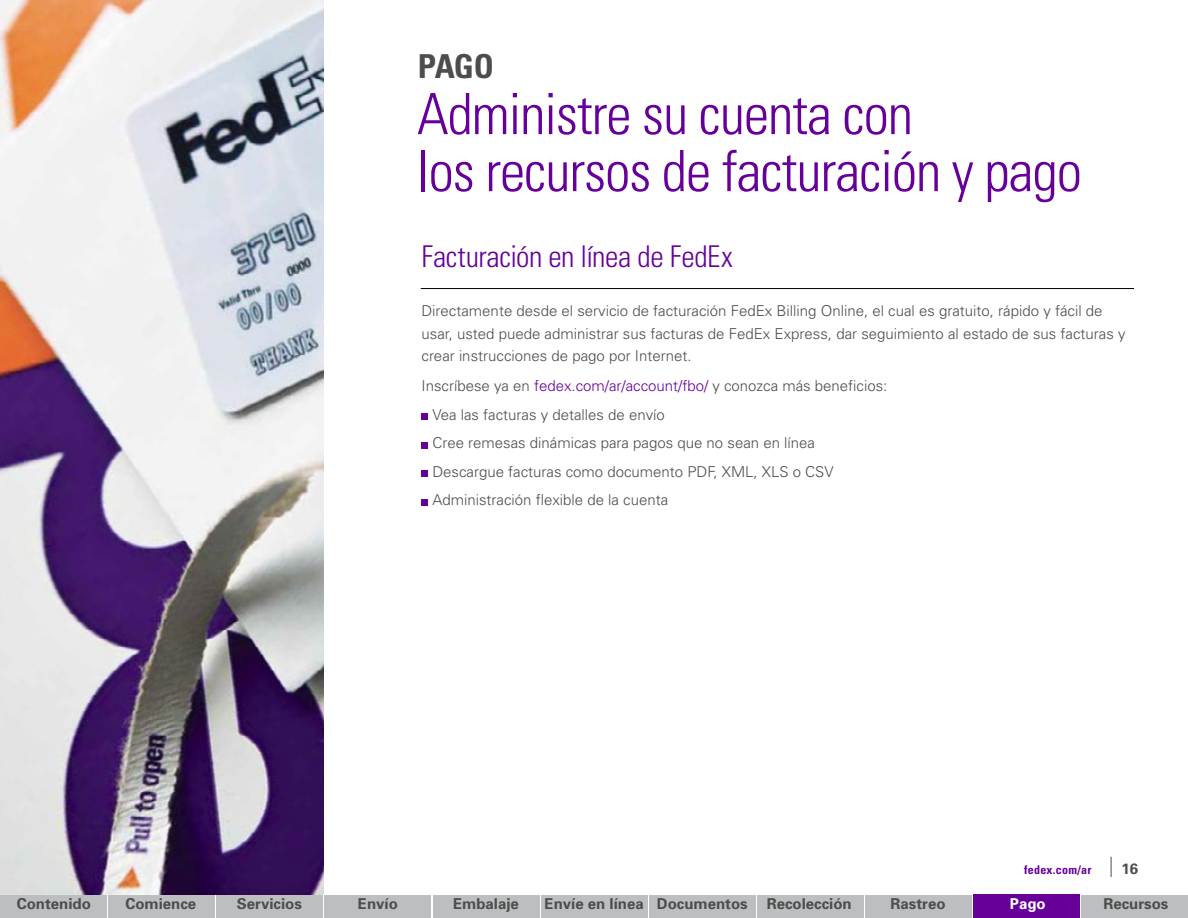
<style>
.page{position:relative;width:1188px;height:918px;background:#fff}
.page>*{position:absolute;margin:0;border:0;box-sizing:border-box;transform-origin:0 0}
.t1{font:300 condensed 57px/57px "Univers";letter-spacing:-.02em;color:#609}
.t2{font:700 condensed 33px "Univers";color:#4d4d4d}
.t3{font:300 condensed 30px "Univers";letter-spacing:-.015em;color:#609}
.t4{font:300 15px/28.7px "Univers";color:#4d4d4d}
.t5{font:700 15px "Univers";color:#4d4d4d}
.t6{font:700 15px "Univers";color:#fff}
.t7{font:700 condensed 12px "Univers";letter-spacing:.025em;color:#609}
.s1{color:#609}
</style>
<div class="page">
<div style="left:0;top:895px;width:107px;height:23px;background:#bcbec0"></div>
<div style="left:108px;top:895px;width:107px;height:23px;background:#bcbec0"></div>
<div style="left:216px;top:895px;width:107px;height:23px;background:#bcbec0"></div>
<div style="left:324px;top:895px;width:107px;height:23px;background:#bcbec0"></div>
<div style="left:433px;top:895px;width:107px;height:23px;background:#bcbec0"></div>
<div style="left:649px;top:895px;width:107px;height:23px;background:#bcbec0"></div>
<div style="left:541px;top:895px;width:107px;height:23px;background:#bcbec0"></div>
<div style="left:757px;top:895px;width:107px;height:23px;background:#bcbec0"></div>
<div style="left:865px;top:895px;width:107px;height:23px;background:#bcbec0"></div>
<div style="left:1081px;top:895px;width:107px;height:23px;background:#bcbec0"></div>
<svg style="left:1111px;top:857px;width:1px;height:20px"></svg>
<img style="left:0;top:0;width:324px;height:895px">
<div style="left:422px;top:413px;width:6px;height:7px;background:#609"></div>
<svg style="left:422px;top:442px;width:6px;height:6px"></svg>
<div style="left:422px;top:470px;width:6px;height:7px;background:#609"></div>
<svg style="left:422px;top:499px;width:6px;height:6px"></svg>
<hr style="left:421px;top:288px;width:713px;height:1px;background:#000">
<div style="left:973px;top:895px;width:107px;height:23px;background:#609"></div>
<h2 class="t2" style="left:418px;top:46px;width:78px">PAGO</h2>
<h1 class="t1" style="left:417px;top:86px;width:667px">Administre su cuenta con<br>los recursos de facturación y pago</h1>
<h3 class="t3" style="left:422px;top:238px;width:313px">Facturación en línea de FedEx</h3>
<p class="t4" style="left:422px;top:300px;width:706px;line-height:22.5px">Directamente desde el servicio de facturación FedEx Billing Online, el cual es gratuito, rápido y fácil de usar, usted puede administrar sus facturas de FedEx Express, dar seguimiento al estado de sus facturas y crear instrucciones de pago por Internet.</p>
<p class="t4" style="left:432px;top:371px;width:457px;text-indent:-11px">Inscríbese ya en <span class="s1">fedex.com/ar/account/fbo/</span> y conozca más beneficios:<br>Vea las facturas y detalles de envío<br>Cree remesas dinámicas para pagos que no sean en línea Descargue facturas como documento PDF, XML, XLS o CSV Administración flexible de la cuenta</p>
<p class="t7" style="left:1024px;top:862px;width:69px">fedex.com/ar</p>
<p class="t5" style="left:1121px;top:859px;width:18px">16</p>
<p class="t5" style="left:17px;top:895px;width:76px">Contenido</p>
<p class="t5" style="left:125px;top:895px;width:72px">Comience</p>
<p class="t5" style="left:237px;top:895px;width:67px">Servicios</p>
<p class="t5" style="left:358px;top:895px;width:42px">Envío</p>
<p class="t5" style="left:453px;top:895px;width:67px">Embalaje</p>
<p class="t5" style="left:545px;top:895px;width:205px">Envíe en línea Documentos</p>
<p class="t5" style="left:767px;top:895px;width:87px">Recolección</p>
<p class="t5" style="left:891px;top:895px;width:57px">Rastreo</p>
<p class="t5" style="left:1103px;top:895px;width:67px">Recursos</p>
<p class="t6" style="left:1010px;top:895px;width:37px">Pago</p>
</div>
